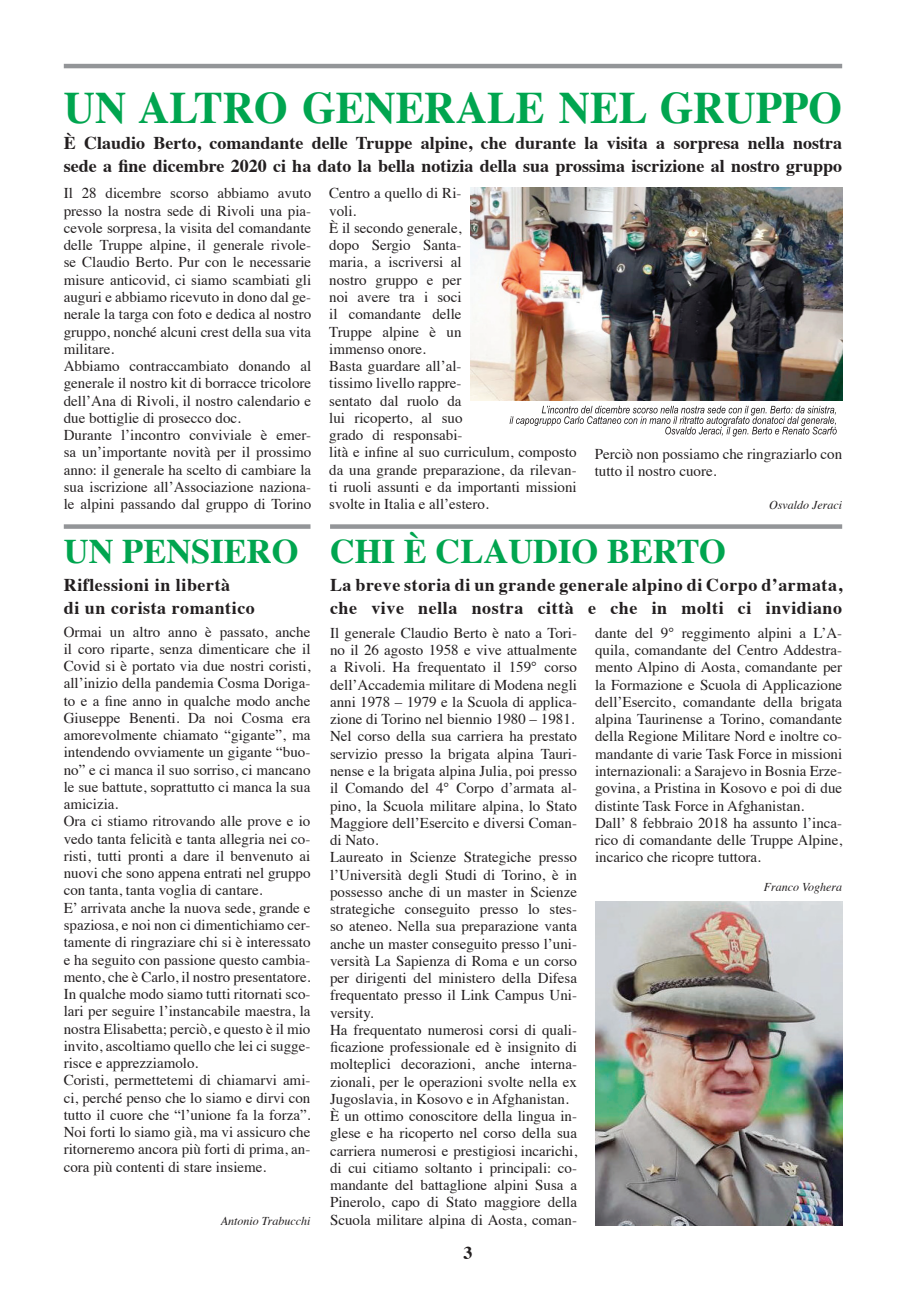
<style>
.page{position:relative;width:906px;height:1289px;background:#fff}
.page>*{position:absolute;margin:0;border:0;box-sizing:border-box;transform-origin:0 0}
.t1{font:700 45px "Times";color:#00a54f;scale:.96 1}
.t2{font:700 34.5px "Times";color:#00a54f}
.t3{font:700 18px/22.5px "Times";color:#231f20}
.t4{font:700 18px/22.5px "Times";letter-spacing:.03em;color:#231f20}
.t5{font:15px/17.2px "Times";color:#231f20}
.t6{font:italic 12px "Times";color:#231f20}
</style>
<div class="page">
<svg style="left:509px;top:406px;width:327px;height:30px"></svg>
<hr style="left:64px;top:64px;width:778px;height:4px;background:#939598">
<div style="left:330px;top:524px;width:512px;height:5px;background:#939598"></div>
<div style="left:64px;top:524px;width:246px;height:5px;background:#939598"></div>
<img style="left:470px;top:187px;width:372px;height:214px">
<img style="left:595px;top:901px;width:247px;height:324px">
<h1 class="t1" style="left:64px;top:65px;width:812px">UN ALTRO GENERALE NEL GRUPPO</h1>
<p class="t3" style="left:64px;top:130px;width:780px">È Claudio Berto, comandante delle Truppe alpine, che durante la visita a sorpresa nella nostra sede a fine dicembre 2020 ci ha dato la bella notizia della sua prossima iscrizione al nostro gruppo</p>
<p class="t5" style="left:64px;top:183px;width:249px">Il 28 dicembre scorso abbiamo avuto presso la nostra sede di Rivoli una pia&shy;cevole sorpresa, la visita del comandante delle Truppe alpine, il generale rivole&shy;se Claudio Berto. Pur con le necessarie misure anticovid, ci siamo scambiati gli auguri e abbiamo ricevuto in dono dal ge&shy;nerale la targa con foto e dedica al nostro gruppo, nonché alcuni crest della sua vita militare.<br>Abbiamo contraccambiato donando al generale il nostro kit di borracce tricolore dell’Ana di Rivoli, il nostro calendario e due bottiglie di prosecco doc.<br>Durante l’incontro conviviale è emer&shy;sa un’importante novità per il prossimo anno: il generale ha scelto di cambiare la sua iscrizione all’Associazione naziona&shy;le alpini passando dal gruppo di Torino</p>
<p class="t5" style="left:329px;top:183px;width:249px">Centro a quello di Ri-<br>voli.<br>È il secondo generale,<br>dopo Sergio Santa-<br>maria, a iscriversi al<br>nostro gruppo e per<br>noi avere tra i soci<br>il comandante delle<br>Truppe alpine è un<br>immenso onore.<br>Basta guardare all’al-<br>tissimo livello rappre-<br>sentato dal ruolo da<br>lui ricoperto, al suo<br>grado di responsabi-<br>lità e infine al suo curriculum, composto da una grande preparazione, da rilevan&shy;ti ruoli assunti e da importanti missioni svolte in Italia e all’estero.</p>
<p class="t5" style="left:595px;top:444px;width:249px">Perciò non possiamo che ringraziarlo con tutto il nostro cuore.</p>
<p class="t6" style="left:769px;top:494px;width:74px">Osvaldo Jeraci</p>
<h2 class="t2" style="left:64px;top:518px;width:664px">UN PENSIERO CHI È CLAUDIO BERTO</h2>
<p class="t4" style="left:64px;top:572px;width:193px">Riflessioni in libertà<br>di un corista romantico</p>
<p class="t5" style="left:64px;top:621px;width:248px">Ormai un altro anno è passato, anche il coro riparte, senza dimenticare che il Covid si è portato via due nostri coristi, all’inizio della pandemia Cosma Doriga&shy;to e a fine anno in qualche modo anche Giuseppe Benenti. Da noi Cosma era amorevolmente chiamato “gigante”, ma intendendo ovviamente un gigante “buo&shy;no” e ci manca il suo sorriso, ci mancano le sue battute, soprattutto ci manca la sua amicizia.<br>Ora ci stiamo ritrovando alle prove e io vedo tanta felicità e tanta allegria nei co&shy;risti, tutti pronti a dare il benvenuto ai nuovi che sono appena entrati nel gruppo con tanta, tanta voglia di cantare.<br>E’ arrivata anche la nuova sede, grande e spaziosa, e noi non ci dimentichiamo cer&shy;tamente di ringraziare chi si è interessato e ha seguito con passione questo cambia&shy;mento, che è Carlo, il nostro presentatore.<br>In qualche modo siamo tutti ritornati sco&shy;lari per seguire l’instancabile maestra, la nostra Elisabetta; perciò, e questo è il mio invito, ascoltiamo quello che lei ci sugge&shy;risce e apprezziamolo.<br>Coristi, permettetemi di chiamarvi ami&shy;ci, perché penso che lo siamo e dirvi con tutto il cuore che “l’unione fa la forza”.<br>Noi forti lo siamo già, ma vi assicuro che ritorneremo ancora più forti di prima, an&shy;cora più contenti di stare insieme.</p>
<p class="t6" style="left:221px;top:1210px;width:91px">Antonio Trabucchi</p>
<p class="t4" style="left:330px;top:572px;width:513px">La breve storia di un grande generale alpino di Corpo d’armata, che vive nella nostra città e che in molti ci invidiano</p>
<p class="t5" style="left:330px;top:623px;width:248px">Il generale Claudio Berto è nato a Tori&shy;no il 26 agosto 1958 e vive attualmente a Rivoli. Ha frequentato il 159° corso dell’Accademia militare di Modena negli anni 1978 – 1979 e la Scuola di applica&shy;zione di Torino nel biennio 1980 – 1981.<br>Nel corso della sua carriera ha prestato servizio presso la brigata alpina Tauri&shy;nense e la brigata alpina Julia, poi presso il Comando del 4° Corpo d’armata al&shy;pino, la Scuola militare alpina, lo Stato Maggiore dell’Esercito e diversi Coman&shy;di Nato.<br>Laureato in Scienze Strategiche presso l’Università degli Studi di Torino, è in possesso anche di un master in Scienze strategiche conseguito presso lo stes&shy;so ateneo. Nella sua preparazione vanta anche un master conseguito presso l’uni&shy;versità La Sapienza di Roma e un corso per dirigenti del ministero della Difesa frequentato presso il Link Campus Uni&shy;versity.<br>Ha frequentato numerosi corsi di quali&shy;ficazione professionale ed è insignito di molteplici decorazioni, anche interna&shy;zionali, per le operazioni svolte nella ex Jugoslavia, in Kosovo e in Afghanistan.<br>È un ottimo conoscitore della lingua in&shy;glese e ha ricoperto nel corso della sua carriera numerosi e prestigiosi incarichi, di cui citiamo soltanto i principali: co&shy;mandante del battaglione alpini Susa a Pinerolo, capo di Stato maggiore della Scuola militare alpina di Aosta, coman-</p>
<p class="t5" style="left:595px;top:623px;width:248px">dante del 9° reggimento alpini a L’A&shy;quila, comandante del Centro Addestra&shy;mento Alpino di Aosta, comandante per la Formazione e Scuola di Applicazione dell’Esercito, comandante della brigata alpina Taurinense a Torino, comandante della Regione Militare Nord e inoltre co&shy;mandante di varie Task Force in missioni internazionali: a Sarajevo in Bosnia Erze&shy;govina, a Pristina in Kosovo e poi di due distinte Task Force in Afghanistan.<br>Dall’ 8 febbraio 2018 ha assunto l’inca&shy;rico di comandante delle Truppe Alpine, incarico che ricopre tuttora.</p>
<p class="t6" style="left:764px;top:876px;width:80px">Franco Voghera</p>
<p class="t3" style="left:463px;top:1239px;width:10px">3</p>
</div>
